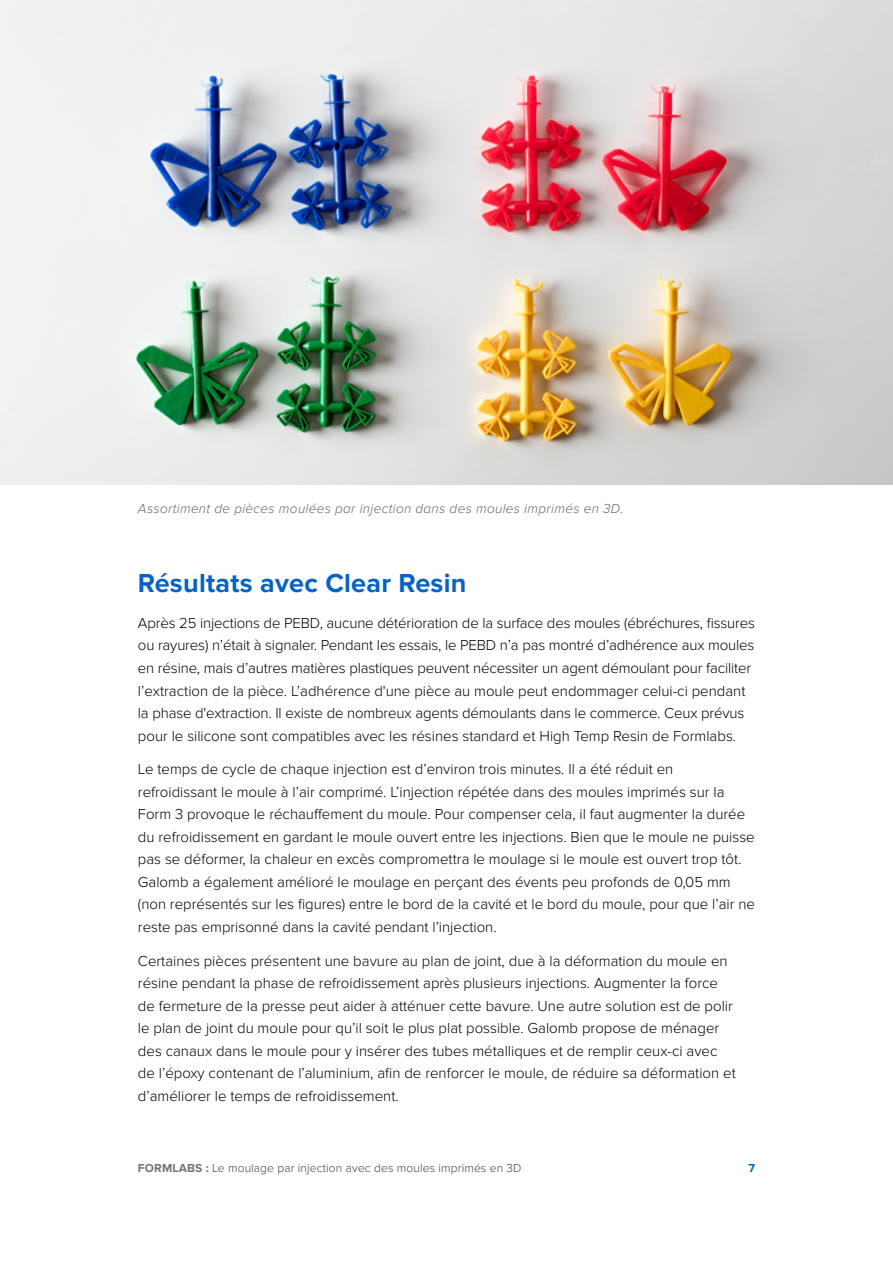
<style>
.page{position:relative;width:893px;height:1263px;background:#fff}
.page>*{position:absolute;margin:0;border:0;box-sizing:border-box;transform-origin:0 0}
.t1{font:700 27px "Proxima Nova";letter-spacing:.01em;color:#0762c8}
.t2{font:300 15px/22.5px "Proxima Nova";color:#000}
.t3{font:italic 300 13.5px "Proxima Nova";letter-spacing:.025em;color:#63666a}
.t4{font:300 12px "Proxima Nova";letter-spacing:.01em;color:#414042}
.t5{font:700 12px "Proxima Nova";color:#0762c8}
.s1{font-weight:700;color:#727579}
</style>
<div class="page">
<img style="left:0;top:0;width:893px;height:485px">
<p class="t3" style="left:138px;top:501px;width:487px">Assortiment de pièces moulées par injection dans des moules imprimés en 3D.</p>
<h1 class="t1" style="left:138px;top:567px;width:330px">Résultats avec Clear Resin</h1>
<p class="t2" style="left:138px;top:612px;width:619px">Après 25 injections de PEBD, aucune détérioration de la surface des moules (ébréchures, fissures ou rayures) n’était à signaler. Pendant les essais, le PEBD n’a pas montré d’adhérence aux moules en résine, mais d’autres matières plastiques peuvent nécessiter un agent démoulant pour faciliter l’extraction de la pièce. L’adhérence d'une pièce au moule peut endommager celui-ci pendant la phase d'extraction. Il existe de nombreux agents démoulants dans le commerce. Ceux prévus pour le silicone sont compatibles avec les résines standard et High Temp Resin de Formlabs.</p>
<p class="t2" style="left:138px;top:758px;width:618px">Le temps de cycle de chaque injection est d’environ trois minutes. Il a été réduit en refroidissant le moule à l’air comprimé. L’injection répétée dans des moules imprimés sur la Form 3 provoque le réchauffement du moule. Pour compenser cela, il faut augmenter la durée du refroidissement en gardant le moule ouvert entre les injections. Bien que le moule ne puisse pas se déformer, la chaleur en excès compromettra le moulage si le moule est ouvert trop tôt.<br>Galomb a également amélioré le moulage en perçant des évents peu profonds de 0,05 mm (non représentés sur les figures) entre le bord de la cavité et le bord du moule, pour que l’air ne reste pas emprisonné dans la cavité pendant l’injection.</p>
<p class="t2" style="left:138px;top:949px;width:599px">Certaines pièces présentent une bavure au plan de joint, due à la déformation du moule en résine pendant la phase de refroidissement après plusieurs injections. Augmenter la force de fermeture de la presse peut aider à atténuer cette bavure. Une autre solution est de polir le plan de joint du moule pour qu’il soit le plus plat possible. Galomb propose de ménager des canaux dans le moule pour y insérer des tubes métalliques et de remplir ceux-ci avec de l’époxy contenant de l’aluminium, afin de renforcer le moule, de réduire sa déformation et d’améliorer le temps de refroidissement.</p>
<p class="t4" style="left:138px;top:1161px;width:385px"><span class="s1">FORMLABS :</span> Le moulage par injection avec des moules imprimés en 3D</p>
<p class="t5" style="left:748px;top:1161px;width:8px">7</p>
</div>
